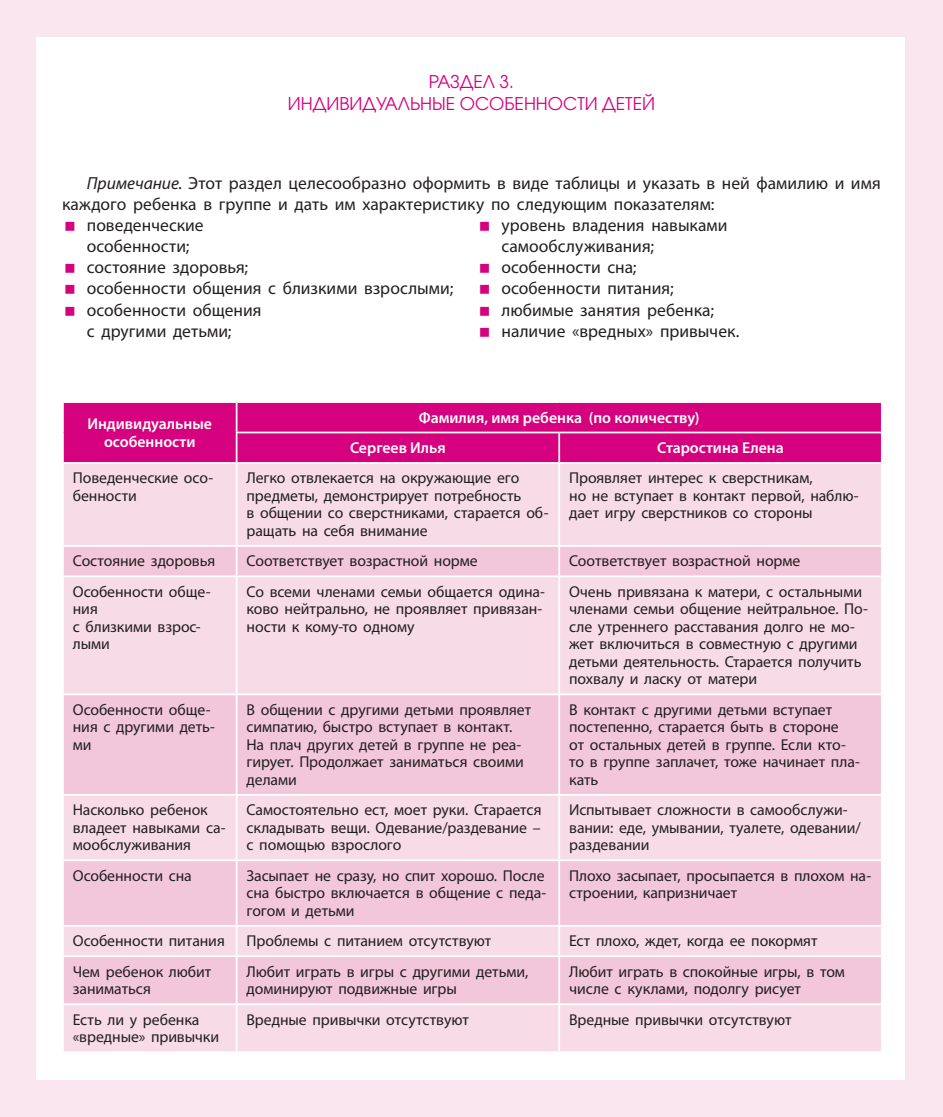
<style>
.page{position:relative;width:943px;height:1117px;background:#fff}
.page>*{position:absolute;margin:0;border:0;box-sizing:border-box;transform-origin:0 0}
.t1{font:17.5px/21.2px "Myriad Pro";letter-spacing:.005em;color:#231f20}
.t2{font:17.5px/21.2px "Avant Garde Gothic C";color:#d6017f;text-align:center}
.t3{font:15.75px/17.5px "Myriad Pro";letter-spacing:-.005em;color:#231f20}
.t4{font:600 15.75px/17.5px "Myriad Pro";color:#fff;text-align:center}
.s1{font-style:italic}
</style>
<div class="page">
<div style="left:0;top:0;width:943px;height:1116px;background:#f9e6ee"></div>
<div style="left:36px;top:37px;width:868px;height:1042px;background:#fff"></div>
<div style="left:64px;top:403px;width:817px;height:59px;background:#d6017f"></div>
<div style="left:64px;top:464px;width:817px;height:586px;background:#f7dce7"></div>
<svg style="left:64px;top:546px;width:817px;height:457px;background:#f4d1e0"></svg>
<hr style="left:236px;top:431px;width:323px;height:2px;background:#fff">
<svg style="left:236px;top:403px;width:1px;height:59px"></svg>
<hr style="left:559px;top:431px;width:323px;height:2px;background:#fff">
<hr style="left:558px;top:433px;width:2px;height:29px;background:#fff">
<hr style="left:236px;top:463px;width:1px;height:82px;background:#fff">
<hr style="left:558px;top:463px;width:2px;height:82px;background:#fff">
<hr style="left:62px;top:545px;width:175px;height:1px;background:#fff">
<hr style="left:237px;top:545px;width:322px;height:1px;background:#fff">
<svg style="left:236px;top:546px;width:1px;height:29px"></svg>
<hr style="left:559px;top:545px;width:323px;height:1px;background:#fff">
<hr style="left:558px;top:546px;width:2px;height:29px;background:#fff">
<hr style="left:62px;top:575px;width:175px;height:2px;background:#fff">
<hr style="left:237px;top:575px;width:322px;height:2px;background:#fff">
<hr style="left:236px;top:577px;width:1px;height:116px;background:#fff">
<hr style="left:559px;top:575px;width:323px;height:2px;background:#fff">
<hr style="left:558px;top:577px;width:2px;height:116px;background:#fff">
<hr style="left:62px;top:693px;width:175px;height:2px;background:#fff">
<hr style="left:237px;top:693px;width:322px;height:2px;background:#fff">
<hr style="left:236px;top:695px;width:1px;height:98px;background:#fff">
<hr style="left:559px;top:693px;width:323px;height:2px;background:#fff">
<hr style="left:558px;top:695px;width:2px;height:98px;background:#fff">
<hr style="left:62px;top:793px;width:175px;height:2px;background:#fff">
<hr style="left:237px;top:793px;width:322px;height:2px;background:#fff">
<hr style="left:236px;top:795px;width:1px;height:64px;background:#fff">
<hr style="left:559px;top:793px;width:323px;height:2px;background:#fff">
<hr style="left:558px;top:795px;width:2px;height:64px;background:#fff">
<hr style="left:62px;top:859px;width:175px;height:2px;background:#fff">
<hr style="left:237px;top:859px;width:322px;height:2px;background:#fff">
<hr style="left:236px;top:861px;width:1px;height:63px;background:#fff">
<hr style="left:559px;top:859px;width:323px;height:2px;background:#fff">
<hr style="left:558px;top:861px;width:2px;height:63px;background:#fff">
<hr style="left:62px;top:924px;width:175px;height:2px;background:#fff">
<hr style="left:237px;top:924px;width:322px;height:2px;background:#fff">
<svg style="left:236px;top:926px;width:1px;height:29px"></svg>
<hr style="left:559px;top:924px;width:323px;height:2px;background:#fff">
<hr style="left:558px;top:926px;width:2px;height:29px;background:#fff">
<hr style="left:62px;top:955px;width:175px;height:1px;background:#fff">
<hr style="left:237px;top:955px;width:322px;height:1px;background:#fff">
<hr style="left:236px;top:956px;width:1px;height:47px;background:#fff">
<hr style="left:559px;top:955px;width:323px;height:1px;background:#fff">
<hr style="left:558px;top:956px;width:2px;height:47px;background:#fff">
<hr style="left:62px;top:1003px;width:175px;height:1px;background:#fff">
<hr style="left:237px;top:1003px;width:322px;height:1px;background:#fff">
<hr style="left:236px;top:1004px;width:1px;height:46px;background:#fff">
<hr style="left:559px;top:1003px;width:323px;height:1px;background:#fff">
<hr style="left:558px;top:1004px;width:2px;height:46px;background:#fff">
<p class="t2" style="left:288px;top:71px;width:369px">Раздел 3.<br>Индивидуальные особенности детей</p>
<p class="t1" style="left:87px;top:172px;width:795px"><span class="s1">Примечание.</span> Этот раздел целесообразно оформить в виде таблицы и указать в ней фамилию и имя</p>
<p class="t1" style="left:62px;top:193px;width:654px">каждого ребенка в группе и дать им характеристику по следующим показателям:</p>
<p class="t1" style="left:87px;top:214px;width:118px">поведенческие</p>
<p class="t1" style="left:87px;top:235px;width:104px">особенности;</p>
<p class="t1" style="left:87px;top:256px;width:163px">состояние здоровья;</p>
<p class="t1" style="left:87px;top:277px;width:368px">особенности общения с близкими взрослыми;</p>
<p class="t1" style="left:87px;top:299px;width:176px">особенности общения</p>
<p class="t1" style="left:87px;top:320px;width:146px">с другими детьми;</p>
<p class="t1" style="left:501px;top:214px;width:239px">уровень владения навыками самообслуживания; особенности сна; особенности питания; любимые занятия ребенка; наличие «вредных» привычек.</p>
<p class="t4" style="left:87px;top:414px;width:126px">Индивидуальные особенности</p>
<p class="t4" style="left:350px;top:401px;width:351px;line-height:30.4px;text-align:left;text-indent:69px">Фамилия, имя ребенка (по количеству)<br>Сергеев Илья</p>
<p class="t4" style="left:657px;top:438px;width:128px">Старостина Елена</p>
<p class="t3" style="left:73px;top:469px;width:142px">Поведенческие осо&shy;бенности</p>
<p class="t3" style="left:246px;top:469px;width:303px">Легко отвлекается на окружающие его предметы, демонстрирует потребность<br>в общении со сверстниками, старается об&shy;ращать на себя внимание</p>
<p class="t3" style="left:569px;top:469px;width:291px">Проявляет интерес к сверстникам,<br>но не вступает в контакт первой, наблю&shy;дает игру сверстников со стороны</p>
<p class="t3" style="left:73px;top:552px;width:144px">Состояние здоровья</p>
<p class="t3" style="left:246px;top:552px;width:233px">Соответствует возрастной норме</p>
<p class="t3" style="left:569px;top:552px;width:233px">Соответствует возрастной норме</p>
<p class="t3" style="left:73px;top:582px;width:139px">Особенности обще&shy;ния<br>с близкими взрос&shy;лыми</p>
<p class="t3" style="left:246px;top:582px;width:300px">Со всеми членами семьи общается одина&shy;ково нейтрально, не проявляет привязан&shy;ности к кому-то одному</p>
<p class="t3" style="left:569px;top:582px;width:300px">Очень привязана к матери, с остальными членами семьи общение нейтральное. По&shy;сле утреннего расставания долго не мо&shy;жет включиться в совместную с другими детьми деятельность. Старается получить похвалу и ласку от матери</p>
<p class="t3" style="left:73px;top:700px;width:144px">Особенности обще&shy;ния с другими деть&shy;ми</p>
<p class="t3" style="left:246px;top:700px;width:286px">В общении с другими детьми проявляет симпатию, быстро вступает в контакт.<br>На плач других детей в группе не реа&shy;гирует. Продолжает заниматься своими делами</p>
<p class="t3" style="left:569px;top:700px;width:292px">В контакт с другими детьми вступает постепенно, старается быть в стороне<br>от остальных детей в группе. Если кто&shy;то в группе заплачет, тоже начинает пла&shy;кать</p>
<p class="t3" style="left:73px;top:800px;width:154px">Насколько ребенок владеет навыками са&shy;мообслуживания</p>
<p class="t3" style="left:246px;top:800px;width:297px;text-align:justify">Самостоятельно ест, моет руки. Старается складывать вещи. Одевание/раздевание – с помощью взрослого</p>
<p class="t3" style="left:569px;top:800px;width:293px">Испытывает сложности в самообслужи&shy;вании: еде, умывании, туалете, одевании/ раздевании</p>
<p class="t3" style="left:73px;top:866px;width:120px">Особенности сна</p>
<p class="t3" style="left:246px;top:866px;width:301px;text-align:justify">Засыпает не сразу, но спит хорошо. После сна быстро включается в общение с педа&shy;гогом и детьми</p>
<p class="t3" style="left:569px;top:866px;width:303px">Плохо засыпает, просыпается в плохом на&shy;строении, капризничает</p>
<p class="t3" style="left:73px;top:931px;width:153px">Особенности питания</p>
<p class="t3" style="left:246px;top:931px;width:246px">Проблемы с питанием отсутствуют</p>
<p class="t3" style="left:569px;top:931px;width:250px">Ест плохо, ждет, когда ее покормят</p>
<p class="t3" style="left:73px;top:962px;width:140px">Чем ребенок любит заниматься</p>
<p class="t3" style="left:246px;top:962px;width:283px">Любит играть в игры с другими детьми, доминируют подвижные игры</p>
<p class="t3" style="left:569px;top:962px;width:277px">Любит играть в спокойные игры, в том числе с куклами, подолгу рисует</p>
<p class="t3" style="left:73px;top:1010px;width:148px">Есть ли у ребенка «вредные» привычки</p>
<p class="t3" style="left:246px;top:1010px;width:224px">Вредные привычки отсутствуют</p>
<p class="t3" style="left:569px;top:1010px;width:224px">Вредные привычки отсутствуют</p>
</div>
